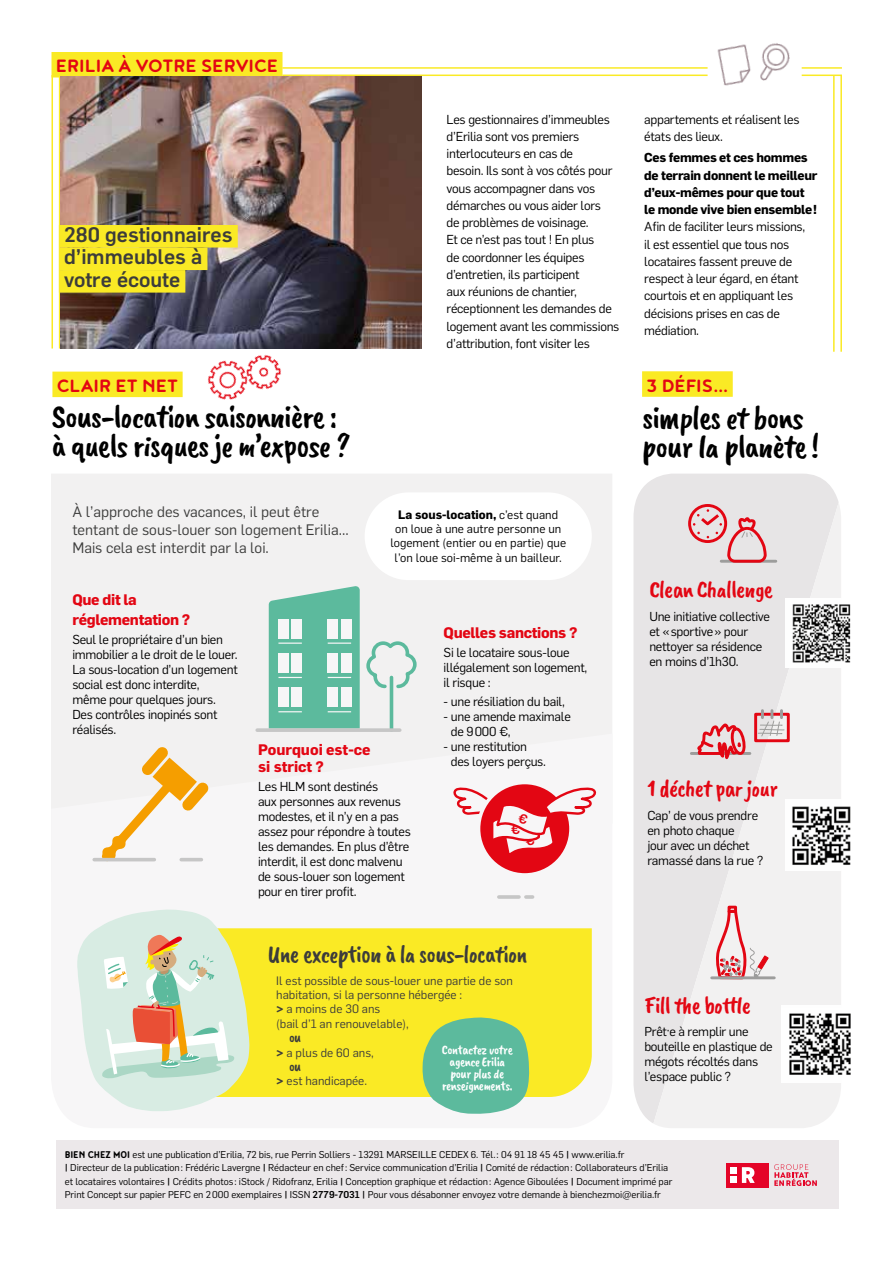
<style>
.page{position:relative;width:893px;height:1263px;background:#fff}
.page>*{position:absolute;margin:0;border:0;box-sizing:border-box;transform-origin:0 0}
.t1{font:33px/28.5px "Caveat Brush";letter-spacing:-.03em;color:#000}
.t2{font:500 29.55px "Flama";color:#e30613}
.t3{font:24.9px "Caveat Brush";letter-spacing:-.03em;color:#3c3c3b}
.t4{font:24px "Caveat Brush";letter-spacing:-.03em;color:#e30613}
.t5{font:21.9px "Noyh R Bold";color:#e30613}
.t6{font:500 20.7px/22.5px "Flama";color:#3c3c3b}
.t7{font:500 18px "Flama";color:#e30613}
.t8{font:700 15px/19.5px "Flama";letter-spacing:-.02em;color:#e30613}
.t9{font:700 15px/16.5px "Flama";color:#e30613}
.t10{font:15px "Caveat Brush";color:#3c3c3b}
.t11{font:14.85px/17.9px "Flama";color:#3c3c3b}
.t12{font:13.5px/12px "Caveat Brush";letter-spacing:-.03em;color:#fff;text-align:center}
.t13{font:500 13.05px "Flama";color:#e30613}
.t14{font:12.75px/15px "Flama";letter-spacing:-.02em;color:#000}
.t15{font:700 12.75px/17.2px "Flama";letter-spacing:-.02em;color:#000}
.t16{font:12px/14.4px "Flama";color:#3c3c3b}
.t17{font:12px/14.4px "Flama";color:#000;text-align:center}
.t18{font:9.75px/13.5px "Flama";letter-spacing:-.005em;color:#000}
.s1{font-weight:700}
.s2{font-weight:900}
.s3{font-family:"Noyh Slim R Bold";font-size:12px}
.s4{font-weight:500}
</style>
<div class="page">
<div style="left:52px;top:372px;width:131px;height:25px;background:#faea25"></div>
<div style="left:642px;top:371px;width:91px;height:26px;background:#faea25"></div>
<img style="left:177px;top:348px;width:140px;height:52px">
<div style="left:51px;top:474px;width:561px;height:259px;background:#f2f1f1"></div>
<div style="left:51px;top:733px;width:561px;height:379px;background:#f7f6f7"></div>
<svg style="left:633px;top:474px;width:206px;height:649px;fill:#e7e5e6"></svg>
<svg style="left:653px;top:502px;width:188px;height:626px;fill:#e7e5e6"></svg>
<div style="left:51px;top:52px;width:231px;height:26px;background:#faea25"></div>
<img style="left:717px;top:44px;width:32px;height:42px">
<img style="left:749px;top:43px;width:41px;height:38px">
<hr style="left:51px;top:75px;width:2px;height:273px;background:#faea25">
<hr style="left:59px;top:75px;width:1px;height:273px;background:#faea25">
<hr style="left:833px;top:75px;width:2px;height:277px;background:#faea25">
<hr style="left:802px;top:67px;width:40px;height:2px;background:#faea25">
<hr style="left:282px;top:67px;width:426px;height:2px;background:#faea25">
<hr style="left:840px;top:75px;width:2px;height:277px;background:#faea25">
<hr style="left:802px;top:75px;width:40px;height:1px;background:#faea25">
<hr style="left:282px;top:75px;width:426px;height:1px;background:#faea25">
<div style="left:365px;top:492px;width:227px;height:88px;background:#fff;border-radius:44px"></div>
<img style="left:786px;top:800px;width:65px;height:71px">
<img style="left:781px;top:1006px;width:70px;height:76px">
<img style="left:60px;top:76px;width:361px;height:272px">
<img style="left:786px;top:598px;width:65px;height:70px">
<hr style="left:721px;top:560px;width:55px;height:3px;background:#9d9d9c">
<div style="left:688px;top:504px;width:39px;height:39px;border:3px solid #e30613;border-radius:50%"></div>
<svg style="left:693px;top:509px;width:76px;height:55px;background:#e4bdc0"></svg>
<div style="left:754px;top:713px;width:36px;height:29px;border:3px solid #e30613"></div>
<svg style="left:758px;top:711px;width:26px;height:29px"></svg>
<hr style="left:691px;top:752px;width:59px;height:3px;background:#9d9d9c">
<svg style="left:696px;top:703px;width:55px;height:61px;background:#e5b8bb"></svg>
<svg style="left:269px;top:586px;width:149px;height:142px"></svg>
<svg style="left:257px;top:728px;width:143px;height:4px"></svg>
<svg style="left:102px;top:746px;width:107px;height:115px"></svg>
<hr style="left:181px;top:858px;width:20px;height:3px;background:#c6c6c6">
<hr style="left:94px;top:858px;width:60px;height:3px;background:#c6c6c6">
<hr style="left:499px;top:895px;width:20px;height:4px;background:#c6c6c6">
<svg style="left:526px;top:895px;width:7px;height:4px"></svg>
<svg style="left:478px;top:782px;width:93px;height:93px"></svg>
<div style="left:477px;top:781px;width:96px;height:96px;border:4px solid #f7f6f7;border-radius:50%"></div>
<div style="left:728px;top:906px;width:9px;height:7px;border:3px solid #e30613"></div>
<hr style="left:712px;top:976px;width:62px;height:3px;background:#9d9d9c">
<svg style="left:716px;top:908px;width:53px;height:73px"></svg>
<div style="left:59px;top:225px;width:179px;height:23px;background:#faea25"></div>
<div style="left:59px;top:248px;width:148px;height:22px;background:#faea25"></div>
<div style="left:59px;top:270px;width:126px;height:23px;background:#faea25"></div>
<div style="left:250px;top:928px;width:342px;height:169px;background:#faea25"></div>
<svg style="left:422px;top:1015px;width:108px;height:99px;background:#7ac493"></svg>
<svg style="left:77px;top:909px;width:173px;height:202px"></svg>
<div style="left:56px;top:1140px;width:783px;height:69px;background:#ece8ea"></div>
<div style="left:726px;top:1163px;width:42px;height:24px;background:#e40428"></div>
<svg style="left:731px;top:1167px;width:24px;height:16px"></svg>
<svg style="left:774px;top:1164px;width:43px;height:22px"></svg>
<svg style="left:321px;top:1055px;width:10px;height:11px"></svg>
<svg style="left:452px;top:786px;width:145px;height:73px"></svg>
<svg style="left:381px;top:959px;width:6px;height:6px"></svg>
<h3 class="t5" style="left:56px;top:53px;width:224px">ERILIA À VOTRE SERVICE</h3>
<h3 class="t6" style="left:64px;top:222px;width:170px">280 gestionnaires d’immeubles à votre écoute</h3>
<p class="t14" style="left:446px;top:110px;width:174px;line-height:17.2px">Les gestionnaires d’immeubles d’Erilia sont vos premiers interlocuteurs en cas de<br>besoin. Ils sont à vos côtés pour vous accompagner dans vos démarches ou vous aider lors<br>de problèmes de voisinage.<br>Et ce n’est pas tout ! En plus<br>de coordonner les équipes d’entretien, ils participent<br>aux réunions de chantier, réceptionnent les demandes de logement avant les commissions d’attribution, font visiter les</p>
<p class="t14" style="left:644px;top:110px;width:157px;line-height:17.2px">appartements et réalisent les états des lieux.</p>
<p class="t15" style="left:644px;top:148px;width:175px">Ces femmes et ces hommes de terrain donnent le meilleur d’eux-mêmes pour que tout le monde vive bien ensemble!</p>
<p class="t14" style="left:644px;top:217px;width:163px;line-height:17.2px">Afin de faciliter leurs missions, il est essentiel que tous nos locataires fassent preuve de respect à leur égard, en étant courtois et en appliquant les décisions prises en cas de médiation.</p>
<h3 class="t5" style="left:57px;top:373px;width:123px">CLAIR ET NET</h3>
<h3 class="t5" style="left:646px;top:373px;width:83px">3 DÉFIS…</h3>
<h1 class="t1" style="left:52px;top:403px;width:300px">Sous-location saisonnière : à quels risques je m’expose ?</h1>
<p class="t11" style="left:72px;top:502px;width:278px">À l’approche des vacances, il peut être tentant de sous-louer son logement Erilia...<br>Mais cela est interdit par la loi.</p>
<p class="t17" style="left:390px;top:506px;width:177px"><span class="s1">La sous-location,</span> c’est quand<br>on loue à une autre personne un logement (entier ou en partie) que l’on loue soi-même à un bailleur.</p>
<p class="t8" style="left:72px;top:589px;width:119px">Que dit la réglementation ?</p>
<p class="t14" style="left:72px;top:631px;width:167px">Seul le propriétaire d’un bien immobilier a le droit de le louer.<br>La sous-location d’un logement social est donc interdite,<br>même pour quelques jours.<br>Des contrôles inopinés sont réalisés.</p>
<p class="t9" style="left:258px;top:741px;width:114px">Pourquoi est-ce si strict ?</p>
<p class="t14" style="left:258px;top:778px;width:154px">Les HLM sont destinés<br>aux personnes aux revenus modestes, et il n’y en a pas assez pour répondre à toutes les demandes. En plus d’être interdit, il est donc malvenu de sous-louer son logement pour en tirer profit.</p>
<p class="t8" style="left:444px;top:621px;width:135px">Quelles sanctions ?</p>
<p class="t14" style="left:444px;top:644px;width:145px">Si le locataire sous-loue illégalement son logement, il risque :</p>
<p class="t14" style="left:444px;top:693px;width:123px">- une résiliation du bail,</p>
<p class="t14" style="left:451px;top:708px;width:122px;text-indent:-7px">- une amende maximale de 9000 €,</p>
<p class="t14" style="left:451px;top:738px;width:97px;text-indent:-7px">- une restitution des loyers perçus.</p>
<p class="t13" style="left:511px;top:820px;width:11px">€</p>
<h3 class="t3" style="left:268px;top:939px;width:261px">Une exception à la sous-location</h3>
<p class="t16" style="left:276px;top:972px;width:238px">Il est possible de sous-louer une partie de son habitation, si la personne hébergée :<br><span class="s2">&gt;</span> a moins de 30 ans<br>(bail d’1 an renouvelable),</p>
<p class="t10" style="left:289px;top:1029px;width:14px">ou</p>
<p class="t16" style="left:276px;top:1044px;width:99px"><span class="s2">&gt;</span> a plus de 60 ans,</p>
<p class="t10" style="left:289px;top:1057px;width:14px">ou</p>
<p class="t16" style="left:276px;top:1073px;width:92px"><span class="s2">&gt;</span> est handicapée.</p>
<h2 class="t2" style="left:518px;top:949px;width:23px">€</h2>
<p class="t13" style="left:307px;top:1040px;width:11px">€</p>
<p class="t12" style="left:442px;top:1044px;width:72px">Contactez votre agence Erilia pour plus de renseignements.</p>
<h1 class="t1" style="left:642px;top:404px;width:179px">simples et bons pour la planète !</h1>
<h3 class="t4" style="left:649px;top:576px;width:125px">Clean Challenge</h3>
<p class="t14" style="left:649px;top:608px;width:122px">Une initiative collective et «sportive» pour nettoyer sa résidence en moins d’1h30.</p>
<h3 class="t4" style="left:647px;top:775px;width:132px">1 déchet par jour</h3>
<p class="t14" style="left:647px;top:807px;width:118px">Cap’ de vous prendre en photo chaque<br>jour avec un déchet ramassé dans la rue ?</p>
<h3 class="t4" style="left:644px;top:991px;width:108px">Fill the bottle</h3>
<p class="t14" style="left:644px;top:1023px;width:130px">Prêt·e à remplir une bouteille en plastique de mégots récoltés dans l’espace public ?</p>
<p class="t18" style="left:65px;top:1147px;width:609px"><span class="s3">BIEN CHEZ MOI</span> est une publication d’Erilia, 72 bis, rue Perrin Solliers - 13291 MARSEILLE CEDEX 6. Tél. : 04 91 18 45 45 <span class="s4">|</span> www.erilia.fr<br><span class="s4">|</span> Directeur de la publication: Frédéric Lavergne <span class="s4">|</span> Rédacteur en chef: Service communication d’Erilia <span class="s4">|</span> Comité de rédaction: Collaborateurs d’Erilia et locataires volontaires <span class="s4">|</span> Crédits photos: iStock / Ridofranz, Erilia <span class="s4">|</span> Conception graphique et rédaction: Agence Giboulées <span class="s4">|</span> Document imprimé par Print Concept sur papier PEFC en 2000 exemplaires <span class="s4">|</span> ISSN <span class="s4">2779-7031 |</span> Pour vous désabonner envoyez votre demande à bienchezmoi@erilia.fr</p>
<h3 class="t7" style="left:323px;top:1151px;width:7px">!</h3>
<h2 class="t2" style="left:314px;top:1169px;width:23px">€</h2>
</div>
